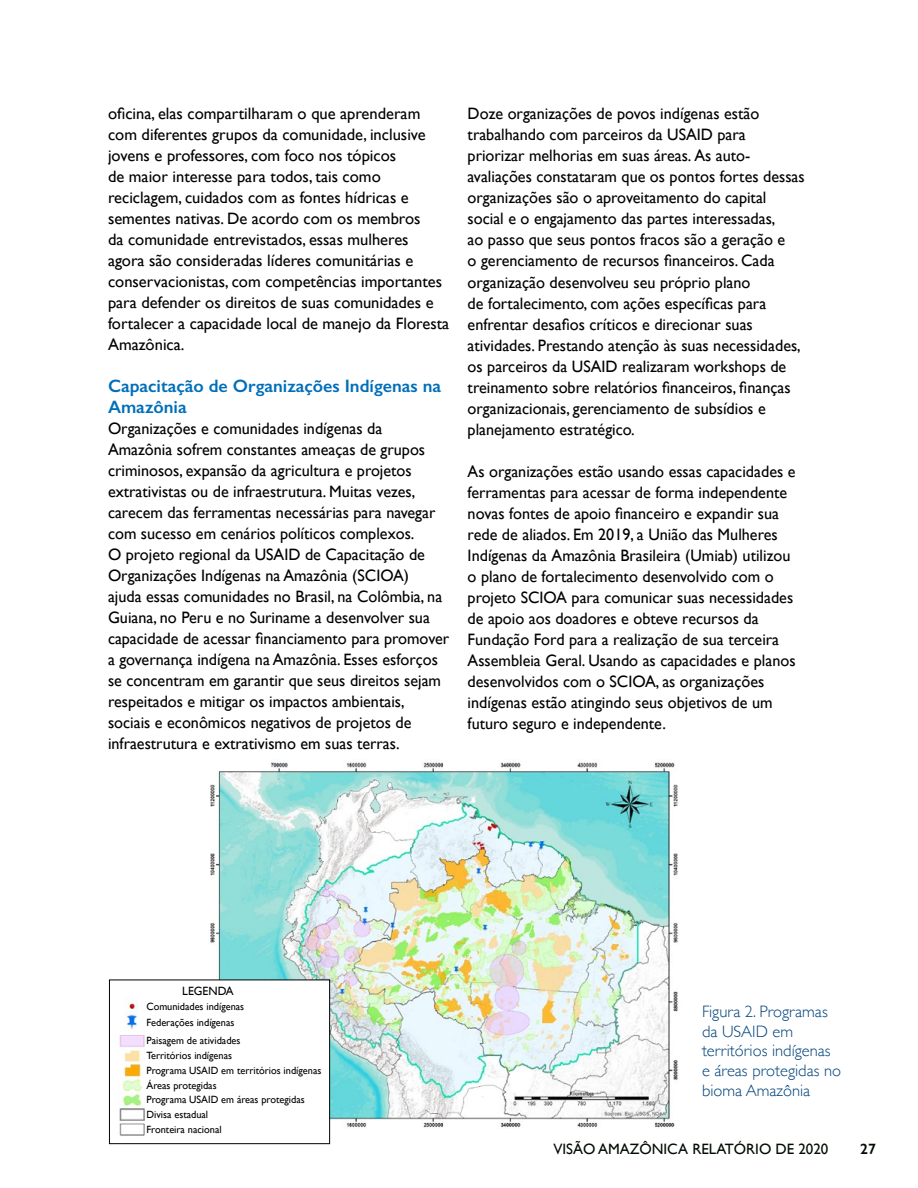
<style>
.page{position:relative;width:918px;height:1188px;background:#fff}
.page>*{position:absolute;margin:0;border:0;box-sizing:border-box;transform-origin:0 0}
.t1{font:600 18px/21px "Gill Sans";color:#006fb9}
.t2{font:16.5px/21px "Gill Sans";color:#000}
.t3{font:300 16.5px/19.8px "Gill Sans";color:#00437b}
.t4{font:15px "Gill Sans";color:#010c03}
.t5{font:600 15px "Gill Sans";color:#010c03}
.t6{font:12px "Gill Sans";color:#000}
.t7{font:10.5px/15.6px "Gill Sans";color:#000}
</style>
<div class="page">
<img style="left:210px;top:762px;width:468px;height:366px">
<svg style="left:109px;top:979px;width:221px;height:165px"></svg>
<img style="left:114px;top:995px;width:31px;height:145px">
<p class="t2" style="left:108px;top:103px;width:343px">oficina, elas compartilharam o que aprenderam com diferentes grupos da comunidade, inclusive jovens e professores, com foco nos tópicos<br>de maior interesse para todos, tais como reciclagem, cuidados com as fontes hídricas e sementes nativas. De acordo com os membros<br>da comunidade entrevistados, essas mulheres agora são consideradas líderes comunitárias e conservacionistas, com competências importantes para defender os direitos de suas comunidades e fortalecer a capacidade local de manejo da Floresta Amazônica.</p>
<h4 class="t1" style="left:108px;top:376px;width:335px">Capacitação de Organizações Indígenas na<br>Amazônia</h4>
<p class="t2" style="left:108px;top:418px;width:343px">Organizações e comunidades indígenas da Amazônia sofrem constantes ameaças de grupos criminosos, expansão da agricultura e projetos extrativistas ou de infraestrutura. Muitas vezes, carecem das ferramentas necessárias para navegar com sucesso em cenários políticos complexos.<br>O projeto regional da USAID de Capacitação de Organizações Indígenas na Amazônia (SCIOA)<br>ajuda essas comunidades no Brasil, na Colômbia, na Guiana, no Peru e no Suriname a desenvolver sua capacidade de acessar financiamento para promover a governança indígena na Amazônia. Esses esforços se concentram em garantir que seus direitos sejam respeitados e mitigar os impactos ambientais, sociais e econômicos negativos de projetos de infraestrutura e extrativismo em suas terras.</p>
<p class="t2" style="left:468px;top:103px;width:339px">Doze organizações de povos indígenas estão trabalhando com parceiros da USAID para priorizar melhorias em suas áreas. As auto&shy;avaliações constataram que os pontos fortes dessas organizações são o aproveitamento do capital social e o engajamento das partes interessadas,<br>ao passo que seus pontos fracos são a geração e<br>o gerenciamento de recursos financeiros. Cada organização desenvolveu seu próprio plano<br>de fortalecimento, com ações específicas para enfrentar desafios críticos e direcionar suas atividades. Prestando atenção às suas necessidades, os parceiros da USAID realizaram workshops de treinamento sobre relatórios financeiros, finanças organizacionais, gerenciamento de subsídios e planejamento estratégico.</p>
<p class="t2" style="left:468px;top:460px;width:330px">As organizações estão usando essas capacidades e ferramentas para acessar de forma independente novas fontes de apoio financeiro e expandir sua rede de aliados. Em 2019, a União das Mulheres Indígenas da Amazônia Brasileira (Umiab) utilizou o plano de fortalecimento desenvolvido com o projeto SCIOA para comunicar suas necessidades de apoio aos doadores e obteve recursos da Fundação Ford para a realização de sua terceira Assembleia Geral. Usando as capacidades e planos desenvolvidos com o SCIOA, as organizações indígenas estão atingindo seus objetivos de um futuro seguro e independente.</p>
<p class="t6" style="left:182px;top:984px;width:53px">LEGENDA</p>
<p class="t7" style="left:147px;top:999px;width:99px">Comunidades indígenas<br>Federações indígenas</p>
<p class="t7" style="left:147px;top:1033px;width:96px">Paisagem de atividades</p>
<p class="t7" style="left:147px;top:1063px;width:176px">Programa USAID em territórios indígenas</p>
<p class="t7" style="left:147px;top:1047px;width:87px">Territórios indígenas</p>
<p class="t7" style="left:147px;top:1078px;width:160px;line-height:14.1px">Áreas protegidas<br>Programa USAID em áreas protegidas</p>
<p class="t7" style="left:147px;top:1107px;width:77px;line-height:14.5px">Divisa estadual<br>Fronteira nacional</p>
<p class="t3" style="left:702px;top:1001px;width:141px">Figura 2. Programas da USAID em territórios indígenas e áreas protegidas no bioma Amazônia</p>
<p class="t4" style="left:553px;top:1140px;width:277px">VISÃO AMAZÔNICA RELATÓRIO DE 2020</p>
<p class="t5" style="left:860px;top:1140px;width:17px">27</p>
</div>
